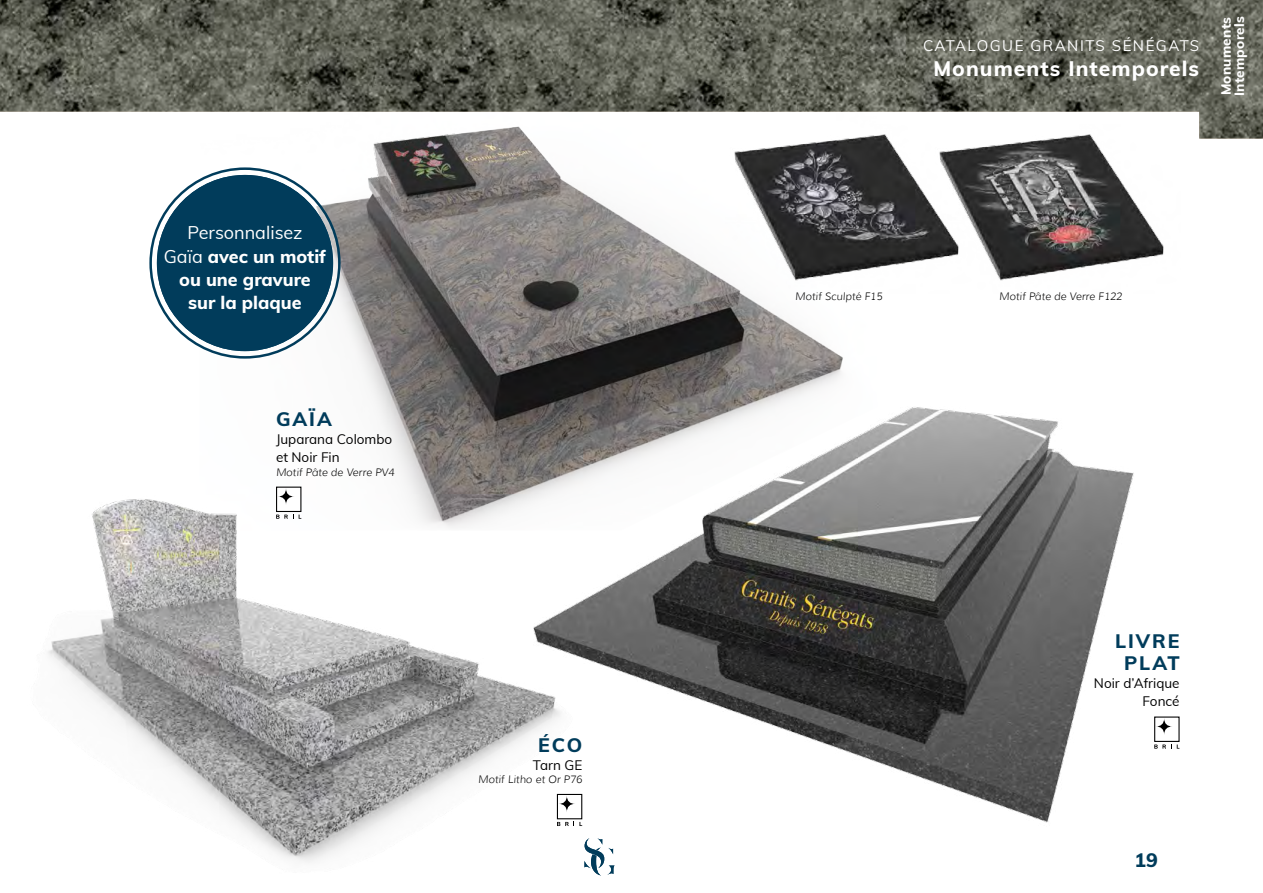
<style>
.page{position:relative;width:1263px;height:893px;background:#fff}
.page>*{position:absolute;margin:0;border:0;box-sizing:border-box;transform-origin:0 0}
.t1{font:800 21px "Muli";letter-spacing:.05em;color:#fff}
.t2{font:800 19.5px/21.6px "Muli";letter-spacing:.1em;color:#013c5b;text-align:center}
.t3{font:800 18px/23.4px "Muli";color:#fff;text-align:center}
.t4{font:18px "Muli";color:#fff}
.t5{font:15px "Muli";letter-spacing:.1em;color:#fff}
.t6{font:13.5px "Muli";color:#000}
.t7{font:800 13.5px/13.5px "Muli";letter-spacing:.02em;color:#fff}
.t8{font:italic 300 10.5px "Muli";color:#000}
.s1{font-weight:400}
</style>
<div class="page">
<img style="left:585px;top:407px;width:595px;height:416px">
<img style="left:199px;top:139px;width:678px;height:392px">
<img style="left:48px;top:484px;width:537px;height:379px">
<div style="left:277px;top:487px;width:24px;height:24px;background:#fff"></div>
<div style="left:276px;top:487px;width:25px;height:25px;border:1px solid #000"></div>
<svg style="left:278px;top:488px;width:16px;height:17px"></svg>
<svg style="left:276px;top:515px;width:25px;height:4px"></svg>
<div style="left:1155px;top:717px;width:24px;height:24px;background:#fff"></div>
<div style="left:1154px;top:716px;width:25px;height:26px;border:1px solid #000"></div>
<svg style="left:1156px;top:718px;width:16px;height:17px"></svg>
<svg style="left:1154px;top:744px;width:25px;height:5px"></svg>
<div style="left:557px;top:794px;width:25px;height:25px;background:#fff"></div>
<div style="left:557px;top:794px;width:25px;height:25px;border:1px solid #000"></div>
<svg style="left:558px;top:795px;width:17px;height:17px"></svg>
<svg style="left:557px;top:822px;width:25px;height:4px"></svg>
<svg style="left:152px;top:170px;width:186px;height:186px"></svg>
<div style="left:157px;top:175px;width:176px;height:176px;background:#013c5b;border-radius:50%"></div>
<div style="left:157px;top:175px;width:176px;height:176px;border:8px solid #013c5b;border-radius:50%"></div>
<img style="left:725px;top:139px;width:205px;height:155px">
<img style="left:930px;top:139px;width:234px;height:142px">
<svg style="left:584px;top:838px;width:31px;height:37px"></svg>
<img style="left:0;top:0;width:1263px;height:139px">
<p class="t4" style="left:187px;top:220px;width:117px">Personnalisez</p>
<p class="t3" style="left:164px;top:243px;width:164px"><span class="s1">Gaïa</span> avec un motif ou une gravure</p>
<p class="t3" style="left:188px;top:290px;width:115px">sur la plaque</p>
<p class="t2" style="left:276px;top:408px;width:57px">GAÏA</p>
<p class="t6" style="left:276px;top:430px;width:118px">Juparana Colombo</p>
<p class="t6" style="left:276px;top:448px;width:65px">et Noir Fin</p>
<p class="t8" style="left:276px;top:466px;width:120px">Motif Pâte de Verre PV4</p>
<p class="t2" style="left:538px;top:733px;width:46px">ÉCO</p>
<p class="t6" style="left:533px;top:755px;width:51px">Tarn GE</p>
<p class="t8" style="left:478px;top:773px;width:106px">Motif Litho et Or P76</p>
<h3 class="t5" style="left:923px;top:35px;width:278px">CATALOGUE GRANITS SÉNÉGATS</h3>
<h1 class="t1" style="left:933px;top:53px;width:267px">Monuments Intemporels</h1>
<p class="t7" style="left:1218px;top:96px;width:82px;rotate:-90deg">Monuments<br>Intemporels</p>
<p class="t8" style="left:795px;top:290px;width:89px">Motif Sculpté F15</p>
<p class="t8" style="left:999px;top:290px;width:125px">Motif Pâte de Verre F122</p>
<p class="t2" style="left:1115px;top:629px;width:66px">LIVRE<br>PLAT</p>
<p class="t6" style="left:1094px;top:673px;width:87px">Noir d’Afrique</p>
<p class="t6" style="left:1142px;top:691px;width:39px">Foncé</p>
<h2 class="t2" style="left:1134px;top:848px;width:25px">19</h2>
</div>
